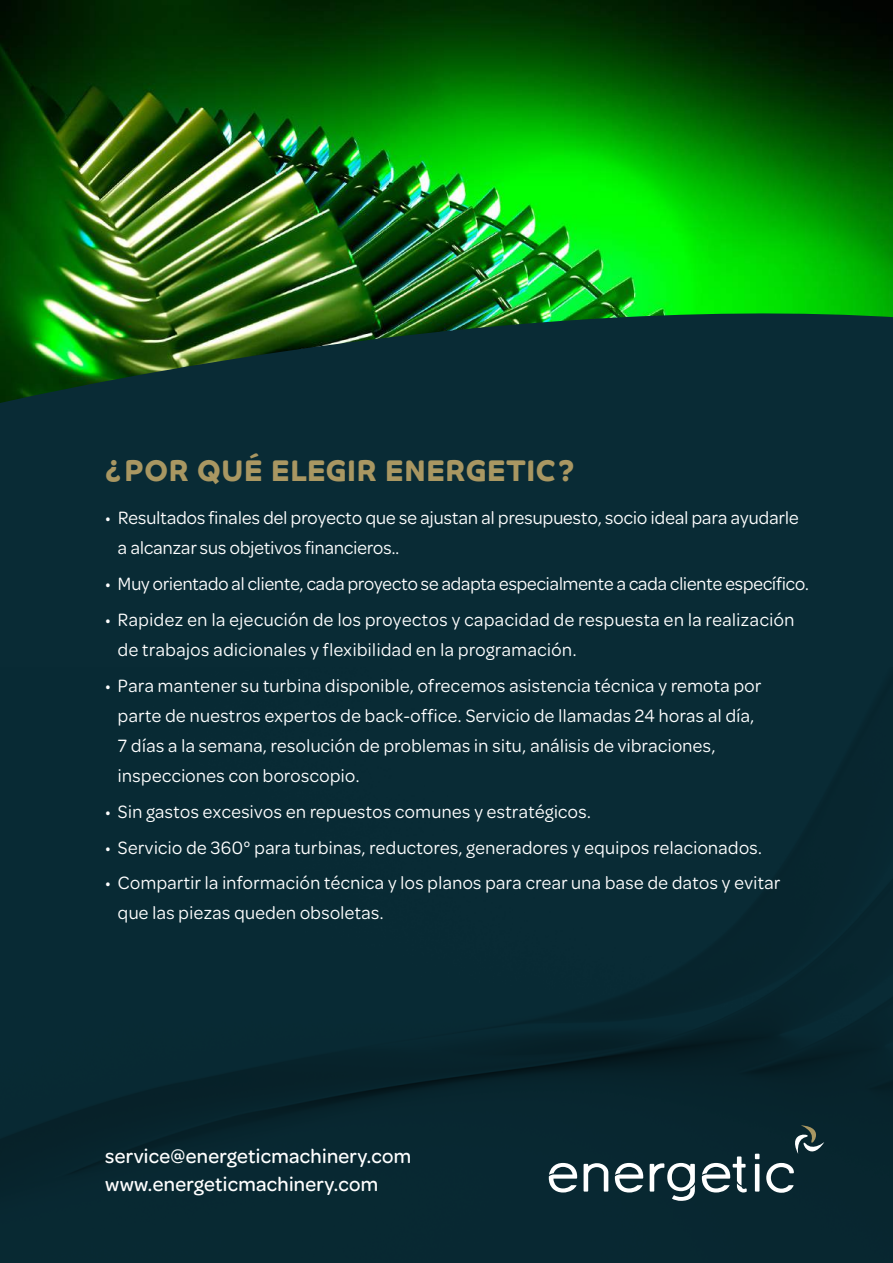
<style>
.page{position:relative;width:893px;height:1263px;background:#fff}
.page>*{position:absolute;margin:0;border:0;box-sizing:border-box;transform-origin:0 0}
.t1{font:700 30px "Co Headline";letter-spacing:.025em;color:#a99762;scale:.96 1}
.t2{font:500 20.85px/27.9px "Omnes";letter-spacing:.015em;color:#fff;scale:.96 1}
.t3{font:19.05px/30px "Omnes";letter-spacing:.025em;color:#fff;scale:.96 1}
.t4{font:19.05px "Omnes";color:#fff;scale:.96 1}
</style>
<div class="page">
<img style="left:0;top:0;width:893px;height:290px">
<svg style="left:0;top:290px;width:893px;height:378px;background:#0c3631"></svg>
<img style="left:0;top:668px;width:893px;height:595px">
<svg style="left:584px;top:1163px;width:24px;height:28px"></svg>
<svg style="left:755px;top:1154px;width:4px;height:5px"></svg>
<hr style="left:755px;top:1164px;width:4px;height:27px;background:#fff">
<svg style="left:766px;top:1125px;width:63px;height:68px;background:#243e45"></svg>
<svg style="left:650px;top:1163px;width:45px;height:38px"></svg>
<svg style="left:549px;top:1163px;width:28px;height:29px"></svg>
<svg style="left:615px;top:1163px;width:28px;height:29px"></svg>
<svg style="left:702px;top:1156px;width:45px;height:36px"></svg>
<h1 class="t1" style="left:105px;top:453px;width:490px">¿POR QUÉ ELEGIR ENERGETIC?</h1>
<p class="t3" style="left:118px;top:502px;width:711px;text-indent:-13px">• Resultados finales del proyecto que se ajustan al presupuesto, socio ideal para ayudarle a alcanzar sus objetivos financieros..</p>
<p class="t4" style="left:105px;top:571px;width:734px">• Muy orientado al cliente, cada proyecto se adapta especialmente a cada cliente específico.</p>
<p class="t3" style="left:118px;top:604px;width:706px;text-indent:-13px">• Rapidez en la ejecución de los proyectos y capacidad de respuesta en la realización de trabajos adicionales y flexibilidad en la programación.</p>
<p class="t3" style="left:118px;top:670px;width:672px;text-indent:-13px">• Para mantener su turbina disponible, ofrecemos asistencia técnica y remota por parte de nuestros expertos de back-office. Servicio de llamadas 24 horas al día, 7 días a la semana, resolución de problemas in situ, análisis de vibraciones, inspecciones con boroscopio.</p>
<p class="t3" style="left:105px;top:796px;width:507px">• Sin gastos excesivos en repuestos comunes y estratégicos.</p>
<p class="t3" style="left:105px;top:832px;width:685px">• Servicio de 360° para turbinas, reductores, generadores y equipos relacionados.</p>
<p class="t3" style="left:118px;top:866px;width:692px;text-indent:-13px">• Compartir la información técnica y los planos para crear una base de datos y evitar que las piezas queden obsoletas.</p>
<p class="t2" style="left:105px;top:1141px;width:320px">service@energeticmachinery.com www.energeticmachinery.com</p>
</div>
